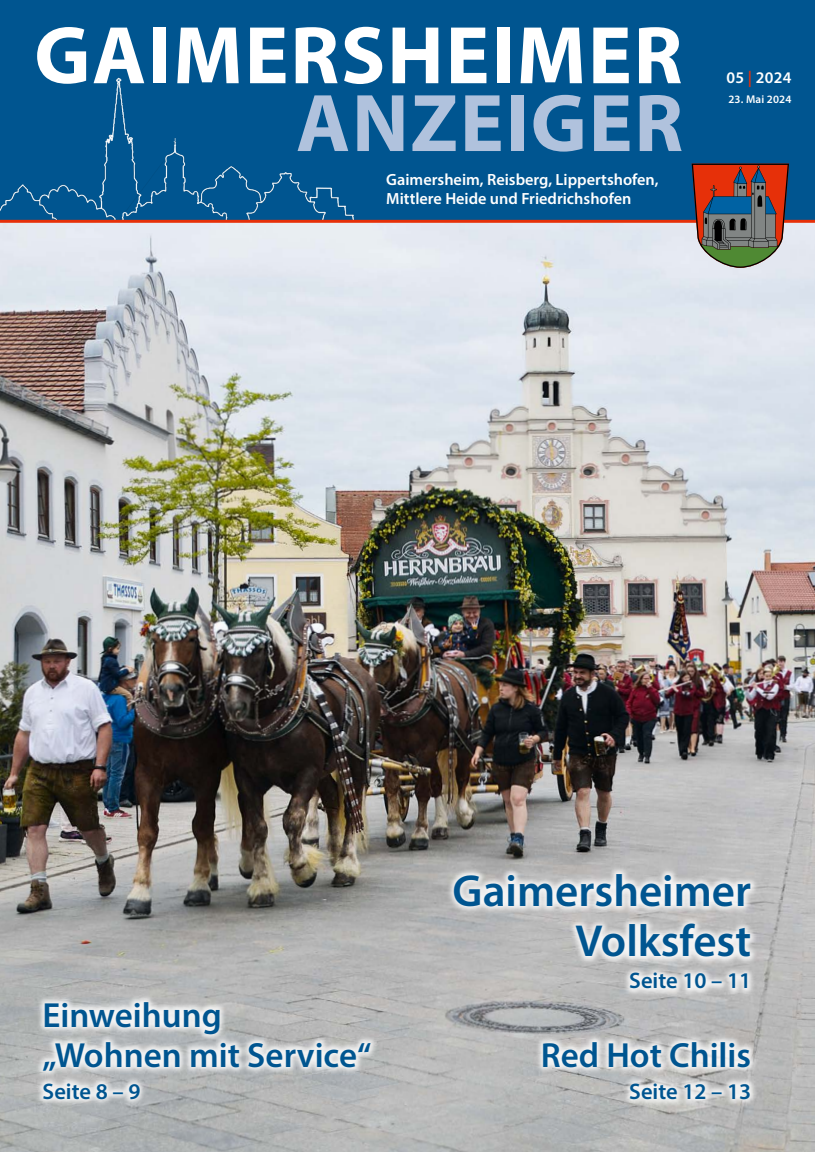
<style>
.page{position:relative;width:815px;height:1152px;background:#fff}
.page>*{position:absolute;margin:0;border:0;box-sizing:border-box;transform-origin:0 0}
.t1{font:700 82.5px "Myriad Pro";letter-spacing:.02em;color:#fff}
.t2{font:700 82.5px "Myriad Pro";letter-spacing:.02em;color:#b0c2dd}
.Überschrift_4sp{font:600 45px/50px "Myriad Pro";color:#005590;text-align:right}
.Überschrift_4sp-2{font:600 35px/40px "Myriad Pro";color:#005590}
.Unterüberschrift{font:600 22.5px "Myriad Pro";color:#005590}
.t3{font:600 16.25px/18.8px "Myriad Pro";color:#fff}
.t4{font:600 11.25px "Myriad Pro";letter-spacing:.015em;color:#fff}
.s1{color:#e63009}
</style>
<div class="page">
<img style="left:0;top:223px;width:815px;height:929px">
<div style="left:535px;top:1034px;width:223px;height:72px;background:#fff;opacity:.85"></div>
<div style="left:446px;top:866px;width:313px;height:130px;background:#fff;opacity:.85"></div>
<div style="left:35px;top:994px;width:343px;height:113px;background:#fff;opacity:.85"></div>
<div style="left:0;top:0;width:815px;height:220px;background:#005590"></div>
<img style="left:0;top:77px;width:354px;height:143px">
<hr style="left:0;top:220px;width:815px;height:3px;background:#e63009">
<svg style="left:692px;top:164px;width:97px;height:104px;background:#876256"></svg>
<p class="t1" style="left:34px;top:9px;width:650px">GAIMERSHEIMER</p>
<p class="t2" style="left:296px;top:77px;width:389px">ANZEIGER</p>
<p class="t3" style="left:386px;top:170px;width:274px">Gaimersheim, Reisberg, Lippertshofen,<br>Mittlere Heide und Friedrichshofen</p>
<p class="t3" style="left:726px;top:68px;width:66px">05 <span class="s1">|</span> 2024</p>
<p class="t4" style="left:728px;top:92px;width:65px">23. Mai 2024</p>
<p class="Überschrift_4sp-2" style="left:43px;top:994px;width:330px">Einweihung<br>„Wohnen mit Service“</p>
<p class="Unterüberschrift" style="left:43px;top:1077px;width:99px">Seite 8 – 9</p>
<p class="Überschrift_4sp" style="left:452px;top:865px;width:300px">Gaimersheimer<br>Volksfest</p>
<p class="Unterüberschrift" style="left:629px;top:966px;width:124px">Seite 10 – 11</p>
<p class="Überschrift_4sp-2" style="left:541px;top:1034px;width:212px">Red Hot Chilis</p>
<p class="Unterüberschrift" style="left:629px;top:1077px;width:124px">Seite 12 – 13</p>
</div>
